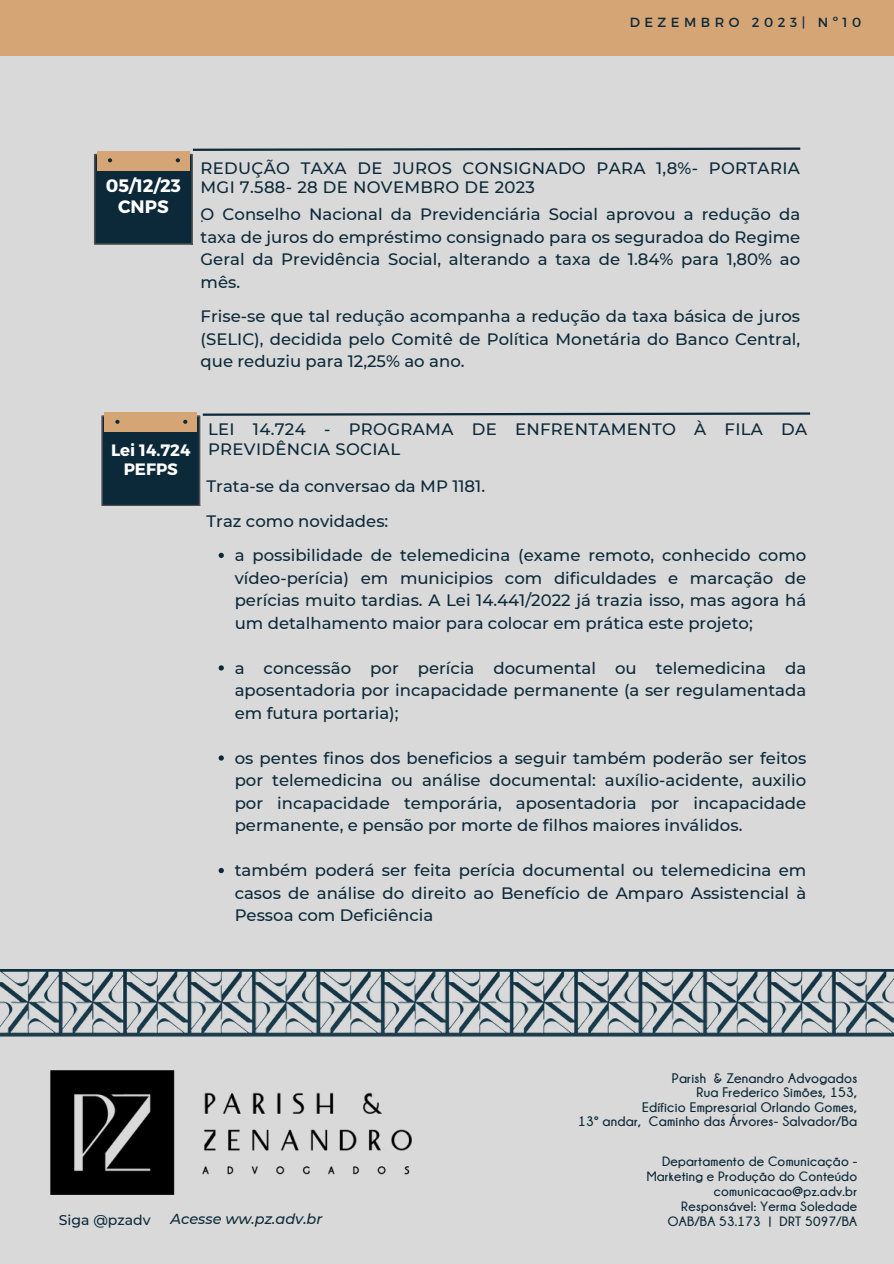
<style>
.page{position:relative;width:894px;height:1264px;background:#fff}
.page>*{position:absolute;margin:0;border:0;box-sizing:border-box;transform-origin:0 0}
.t1{font:700 18px "Montserrat";color:#fff}
.t2{font:500 16.5px/22.5px "Montserrat";color:#0c2939;text-align:justify}
.t3{font:500 16.5px "Montserrat";letter-spacing:.02em;color:#0c2939}
.t4{font:700 16.5px "Montserrat";color:#fff}
.t5{font:15px "Montserrat";color:#0c2939}
.t6{font:italic 500 14.55px "Montserrat";color:#0c2939}
.t7{font:500 14.1px "Montserrat";color:#0c2939}
.t8{font:700 13.8px "Champagne Limousines";letter-spacing:.02em;color:#0c2939}
.t9{font:700 13.5px "Champagne Limousines";letter-spacing:.02em;color:#0c2939}
.t10{font:13.2px "Montserrat";letter-spacing:.34em;color:#0c2939}
</style>
<div class="page">
<div style="left:0;top:0;width:893px;height:1263px;background:#d9d9d9"></div>
<div style="left:0;top:0;width:893px;height:56px;background:#d5a575"></div>
<svg style="left:101px;top:412px;width:710px;height:94px"></svg>
<svg style="left:218px;top:553px;width:6px;height:5px"></svg>
<svg style="left:218px;top:665px;width:6px;height:5px"></svg>
<svg style="left:218px;top:755px;width:6px;height:5px"></svg>
<svg style="left:218px;top:867px;width:6px;height:6px"></svg>
<svg style="left:94px;top:147px;width:707px;height:97px"></svg>
<img style="left:50px;top:1070px;width:361px;height:124px">
<img style="left:0;top:969px;width:893px;height:67px">
<p class="t10" style="left:629px;top:13px;width:233px">DEZEMBRO 2023| Nº10</p>
<p class="t3" style="left:200px;top:158px;width:600px">REDUÇÃO TAXA DE JUROS CONSIGNADO PARA 1,8%- PORTARIA</p>
<p class="t1" style="left:106px;top:174px;width:77px">05/12/23</p>
<p class="t3" style="left:200px;top:177px;width:336px">MGI 7.588- 28 DE NOVEMBRO DE 2023</p>
<p class="t1" style="left:118px;top:194px;width:52px">CNPS</p>
<p class="t5" style="left:200px;top:207px;width:5px">.</p>
<p class="t2" style="left:200px;top:203px;width:601px">O Conselho Nacional da Previdenciária Social aprovou a redução da taxa de juros do empréstimo consignado para os seguradoa do Regime Geral da Previdência Social, alterando a taxa de 1.84% para 1,80% ao mês.</p>
<p class="t2" style="left:200px;top:305px;width:601px">Frise-se que tal redução acompanha a redução da taxa básica de juros (SELIC), decidida pelo Comitê de Política Monetária do Banco Central, que reduziu para 12,25% ao ano.</p>
<p class="t3" style="left:208px;top:419px;width:600px">LEI 14.724 - PROGRAMA DE ENFRENTAMENTO À FILA DA</p>
<p class="t4" style="left:111px;top:439px;width:81px">Lei 14.724</p>
<p class="t3" style="left:208px;top:438px;width:193px">PREVIDÊNCIA SOCIAL</p>
<p class="t4" style="left:124px;top:458px;width:56px">PEFPS</p>
<p class="t2" style="left:206px;top:475px;width:280px">Trata-se da conversao da MP 1181.</p>
<p class="t2" style="left:206px;top:509px;width:183px">Traz como novidades:</p>
<p class="t2" style="left:234px;top:544px;width:573px">a possibilidade de telemedicina (exame remoto, conhecido como vídeo-perícia) em municipios com dificuldades e marcação de perícias muito tardias. A Lei 14.441/2022 já trazia isso, mas agora há um detalhamento maior para colocar em prática este projeto;</p>
<p class="t2" style="left:234px;top:656px;width:573px">a concessão por perícia documental ou telemedicina da aposentadoria por incapacidade permanente (a ser regulamentada em futura portaria);</p>
<p class="t2" style="left:234px;top:746px;width:573px">os pentes finos dos beneficios a seguir também poderão ser feitos por telemedicina ou análise documental: auxílio-acidente, auxilio por incapacidade temporária, aposentadoria por incapacidade permanente, e pensão por morte de filhos maiores inválidos.</p>
<p class="t2" style="left:234px;top:859px;width:573px">também poderá ser feita perícia documental ou telemedicina em casos de análise do direito ao Benefício de Amparo Assistencial à Pessoa com Deficiência</p>
<p class="t7" style="left:59px;top:1211px;width:93px">Siga @pzadv</p>
<p class="t6" style="left:170px;top:1209px;width:153px">Acesse ww.pz.adv.br</p>
<p class="t8" style="left:671px;top:1070px;width:187px">Parish &amp; Zenandro Advogados</p>
<p class="t8" style="left:696px;top:1084px;width:162px">Rua Frederico Simões, 153,</p>
<p class="t8" style="left:642px;top:1099px;width:216px">Edíficio Empresarial Orlando Gomes,</p>
<p class="t8" style="left:578px;top:1113px;width:280px">13º andar, Caminho das Árvores- Salvador/Ba</p>
<p class="t9" style="left:662px;top:1153px;width:196px">Departamento de Comunicação -</p>
<p class="t9" style="left:646px;top:1168px;width:212px">Marketing e Produção do Conteúdo</p>
<p class="t9" style="left:713px;top:1183px;width:145px">comunicacao@pz.adv.br</p>
<p class="t9" style="left:681px;top:1198px;width:177px">Responsável: Yerma Soledade</p>
<p class="t9" style="left:667px;top:1213px;width:191px">OAB/BA 53.173 | DRT 5097/BA</p>
</div>
